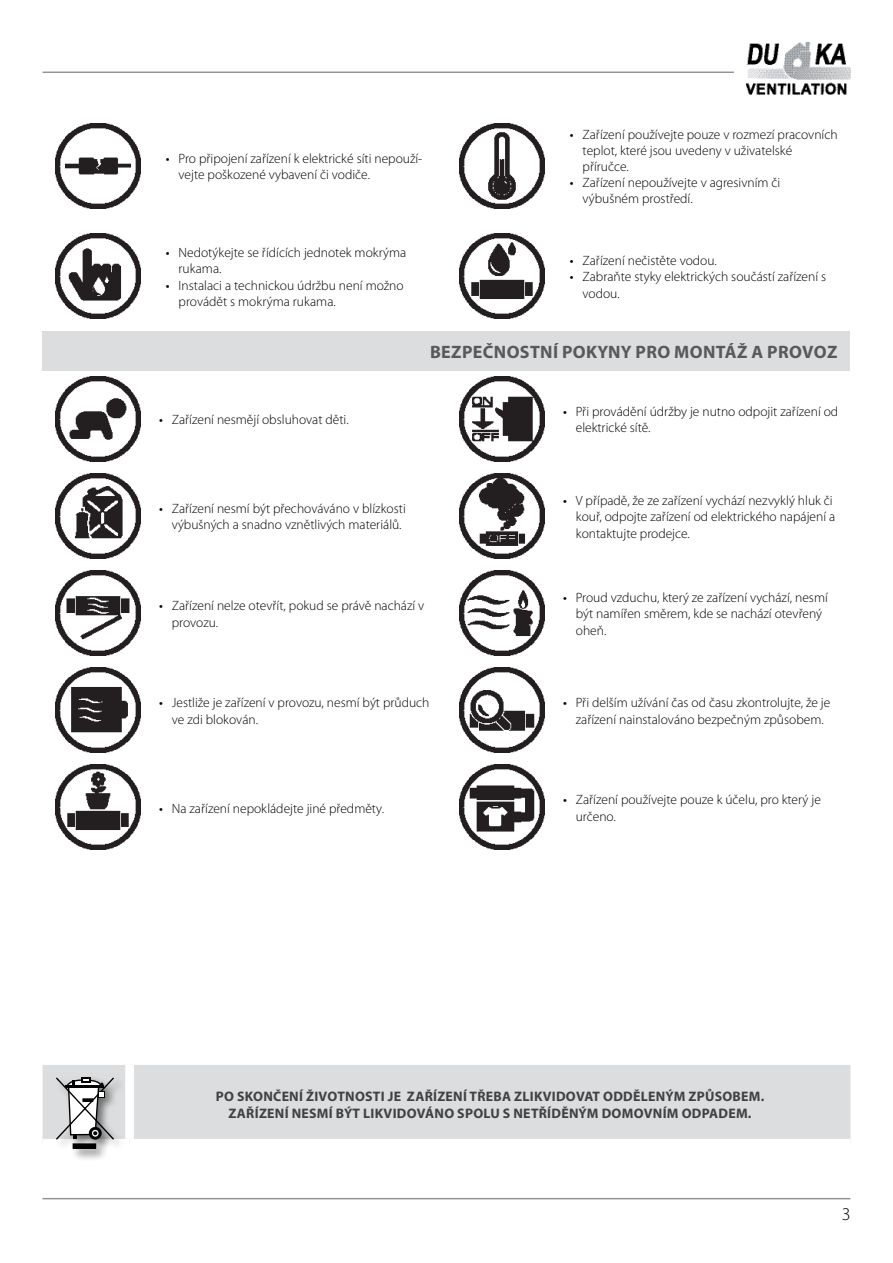
<style>
.page{position:relative;width:893px;height:1263px;background:#fff}
.page>*{position:absolute;margin:0;border:0;box-sizing:border-box;transform-origin:0 0}
.t1{font:700 18px "Myriad Pro";letter-spacing:.02em;color:#58595b}
.t2{font:300 18px "Myriad Pro";color:#000}
.t3{font:700 13.8px/16.6px "Myriad Pro";letter-spacing:.02em;color:#414042;text-align:center}
.t4{font:300 13.5px/16.2px "Myriad Pro";color:#000}
.s1{font-weight:400}
</style>
<div class="page">
<hr style="left:43px;top:1198px;width:807px;height:1px;background:#939598">
<hr style="left:43px;top:72px;width:691px;height:1px;background:#939598">
<img style="left:747px;top:43px;width:103px;height:51px">
<img style="left:55px;top:123px;width:85px;height:85px">
<img style="left:459px;top:123px;width:85px;height:85px">
<img style="left:55px;top:234px;width:85px;height:85px">
<img style="left:459px;top:234px;width:85px;height:85px">
<div style="left:43px;top:332px;width:807px;height:39px;background:#dcddde"></div>
<img style="left:55px;top:377px;width:85px;height:85px">
<img style="left:459px;top:377px;width:85px;height:85px">
<img style="left:55px;top:474px;width:85px;height:85px">
<img style="left:459px;top:474px;width:85px;height:85px">
<img style="left:55px;top:571px;width:85px;height:85px">
<img style="left:459px;top:571px;width:85px;height:85px">
<img style="left:55px;top:668px;width:85px;height:85px">
<img style="left:459px;top:668px;width:85px;height:85px">
<img style="left:55px;top:765px;width:85px;height:85px">
<img style="left:459px;top:765px;width:85px;height:85px">
<div style="left:43px;top:1065px;width:807px;height:74px;background:#dcddde"></div>
<div style="left:125px;top:1065px;width:9px;height:74px;background:#fff"></div>
<div style="left:54px;top:1075px;width:72px;height:86px;background:#000;opacity:.5"></div>
<hr style="left:73px;top:1144px;width:23px;height:4px;background:#000">
<div style="left:73px;top:1143px;width:23px;height:6px;border:1px solid #000"></div>
<svg style="left:54px;top:1076px;width:62px;height:65px"></svg>
<p class="t4" style="left:179px;top:150px;width:245px;text-indent:-13px"><span class="s1">•</span> Pro připojení zařízení k elektrické síti nepouží&shy;vejte poškozené vybavení či vodiče.</p>
<p class="t4" style="left:583px;top:126px;width:257px;text-indent:-13px"><span class="s1">•</span> Zařízení používejte pouze v rozmezí pracovních teplot, které jsou uvedeny v uživatelské příručce.</p>
<p class="t4" style="left:583px;top:175px;width:199px;text-indent:-13px"><span class="s1">•</span> Zařízení nepoužívejte v agresivním či výbušném prostředí.</p>
<p class="t4" style="left:179px;top:245px;width:229px;text-indent:-13px"><span class="s1">•</span> Nedotýkejte se řídících jednotek mokrýma rukama.</p>
<p class="t4" style="left:179px;top:277px;width:227px;text-indent:-13px"><span class="s1">•</span> Instalaci a technickou údržbu není možno provádět s mokrýma rukama.</p>
<p class="t4" style="left:570px;top:253px;width:148px"><span class="s1">•</span> Zařízení nečistěte vodou.</p>
<p class="t4" style="left:583px;top:269px;width:245px;text-indent:-13px"><span class="s1">•</span> Zabraňte styky elektrických součástí zařízení s vodou.</p>
<h1 class="t1" style="left:430px;top:340px;width:409px">BEZPEČNOSTNÍ POKYNY PRO MONTÁŽ A PROVOZ</h1>
<p class="t4" style="left:159px;top:412px;width:191px"><span class="s1">•</span> Zařízení nesmějí obsluhovat děti.</p>
<p class="t4" style="left:576px;top:404px;width:264px;text-indent:-13px"><span class="s1">•</span> Při provádění údržby je nutno odpojit zařízení od elektrické sítě.</p>
<p class="t4" style="left:172px;top:501px;width:235px;text-indent:-13px"><span class="s1">•</span> Zařízení nesmí být přechováváno v blízkosti výbušných a snadno vznětlivých materiálů.</p>
<p class="t4" style="left:576px;top:493px;width:261px;text-indent:-13px"><span class="s1">•</span> V případě, že ze zařízení vychází nezvyklý hluk či kouř, odpojte zařízení od elektrického napájení a kontaktujte prodejce.</p>
<p class="t4" style="left:172px;top:598px;width:254px;text-indent:-13px"><span class="s1">•</span> Zařízení nelze otevřít, pokud se právě nachází v provozu.</p>
<p class="t4" style="left:576px;top:590px;width:254px;text-indent:-13px"><span class="s1">•</span> Proud vzduchu, který ze zařízení vychází, nesmí být namířen směrem, kde se nachází otevřený oheň.</p>
<p class="t4" style="left:172px;top:695px;width:259px;text-indent:-13px"><span class="s1">•</span> Jestliže je zařízení v provozu, nesmí být průduch ve zdi blokován.</p>
<p class="t4" style="left:563px;top:695px;width:269px;text-align:center"><span class="s1">•</span> Při delším užívání čas od času zkontrolujte, že je zařízení nainstalováno bezpečným způsobem.</p>
<p class="t4" style="left:159px;top:800px;width:226px"><span class="s1">•</span> Na zařízení nepokládejte jiné předměty.</p>
<p class="t4" style="left:576px;top:792px;width:247px;text-indent:-13px"><span class="s1">•</span> Zařízení používejte pouze k účelu, pro který je určeno.</p>
<p class="t3" style="left:216px;top:1087px;width:550px">PO SKONČENÍ ŽIVOTNOSTI JE ZAŘÍZENÍ TŘEBA ZLIKVIDOVAT ODDĚLENÝM ZPŮSOBEM.<br>ZAŘÍZENÍ NESMÍ BÝT LIKVIDOVÁNO SPOLU S NETŘÍDĚNÝM DOMOVNÍM ODPADEM.</p>
<h1 class="t2" style="left:842px;top:1204px;width:10px">3</h1>
</div>
